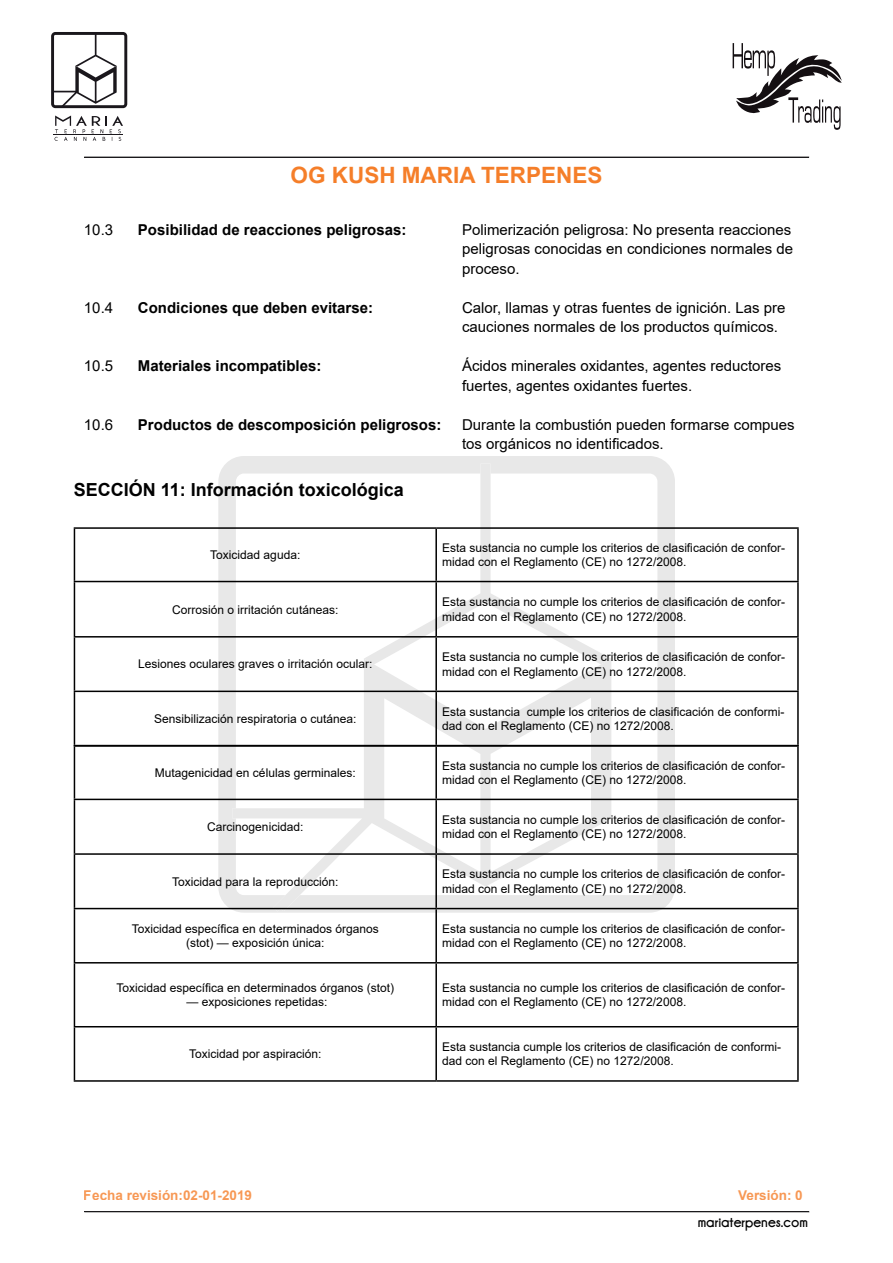
<style>
.page{position:relative;width:893px;height:1263px;background:#fff}
.page>*{position:absolute;margin:0;border:0;box-sizing:border-box;transform-origin:0 0}
.t1{font:700 22.5px "Arial";color:#f57e29}
.t2{font:700 18px "Arial";color:#000}
.t3{font:15px/19.5px "Arial";color:#000}
.t4{font:700 15px "Arial";color:#000}
.t5{font:15px "Champagne&Limousines Thick";color:#000}
.t6{font:700 13.5px "Arial";color:#f57e29}
.t7{font:12px/14.4px "Arial";color:#000}
</style>
<div class="page">
<svg style="left:218px;top:456px;width:457px;height:457px"></svg>
<svg style="left:232px;top:658px;width:379px;height:254px"></svg>
<svg style="left:364px;top:464px;width:247px;height:200px"></svg>
<hr style="left:85px;top:1212px;width:724px;height:1px;background:#1a171c">
<svg style="left:84px;top:1211px;width:725px;height:1px"></svg>
<svg style="left:84px;top:157px;width:725px;height:1px"></svg>
<svg style="left:51px;top:32px;width:76px;height:76px"></svg>
<svg style="left:55px;top:115px;width:68px;height:26px"></svg>
<hr style="left:54px;top:135px;width:69px;height:1px;background:#1a171c">
<svg style="left:733px;top:43px;width:109px;height:87px"></svg>
<hr style="left:74px;top:527px;width:362px;height:2px;background:#000">
<hr style="left:74px;top:529px;width:1px;height:52px;background:#000">
<hr style="left:436px;top:527px;width:363px;height:2px;background:#000">
<hr style="left:435px;top:529px;width:2px;height:52px;background:#000">
<hr style="left:797px;top:529px;width:2px;height:52px;background:#000">
<hr style="left:74px;top:581px;width:362px;height:1px;background:#000">
<hr style="left:74px;top:582px;width:1px;height:54px;background:#000">
<hr style="left:436px;top:581px;width:363px;height:1px;background:#000">
<hr style="left:435px;top:582px;width:2px;height:54px;background:#000">
<hr style="left:797px;top:582px;width:2px;height:54px;background:#000">
<hr style="left:74px;top:636px;width:362px;height:1px;background:#000">
<hr style="left:74px;top:637px;width:1px;height:54px;background:#000">
<hr style="left:436px;top:636px;width:363px;height:1px;background:#000">
<hr style="left:435px;top:637px;width:2px;height:54px;background:#000">
<hr style="left:797px;top:637px;width:2px;height:54px;background:#000">
<hr style="left:74px;top:691px;width:362px;height:1px;background:#000">
<hr style="left:74px;top:692px;width:1px;height:53px;background:#000">
<hr style="left:436px;top:691px;width:363px;height:1px;background:#000">
<hr style="left:435px;top:692px;width:2px;height:53px;background:#000">
<hr style="left:797px;top:692px;width:2px;height:53px;background:#000">
<hr style="left:74px;top:745px;width:362px;height:2px;background:#000">
<hr style="left:74px;top:747px;width:1px;height:52px;background:#000">
<hr style="left:436px;top:745px;width:363px;height:2px;background:#000">
<hr style="left:435px;top:747px;width:2px;height:52px;background:#000">
<hr style="left:797px;top:747px;width:2px;height:52px;background:#000">
<hr style="left:74px;top:799px;width:362px;height:1px;background:#000">
<hr style="left:74px;top:800px;width:1px;height:53px;background:#000">
<hr style="left:436px;top:799px;width:363px;height:1px;background:#000">
<hr style="left:435px;top:800px;width:2px;height:53px;background:#000">
<hr style="left:797px;top:800px;width:2px;height:53px;background:#000">
<hr style="left:74px;top:853px;width:362px;height:2px;background:#000">
<hr style="left:74px;top:855px;width:1px;height:53px;background:#000">
<hr style="left:436px;top:853px;width:363px;height:2px;background:#000">
<hr style="left:435px;top:855px;width:2px;height:53px;background:#000">
<hr style="left:797px;top:855px;width:2px;height:53px;background:#000">
<hr style="left:74px;top:908px;width:362px;height:1px;background:#000">
<hr style="left:74px;top:909px;width:1px;height:53px;background:#000">
<hr style="left:436px;top:908px;width:363px;height:1px;background:#000">
<hr style="left:435px;top:909px;width:2px;height:53px;background:#000">
<hr style="left:797px;top:909px;width:2px;height:53px;background:#000">
<hr style="left:74px;top:962px;width:362px;height:1px;background:#000">
<hr style="left:74px;top:963px;width:1px;height:63px;background:#000">
<hr style="left:436px;top:962px;width:363px;height:1px;background:#000">
<hr style="left:435px;top:963px;width:2px;height:63px;background:#000">
<hr style="left:797px;top:963px;width:2px;height:63px;background:#000">
<hr style="left:74px;top:1026px;width:362px;height:1px;background:#000">
<hr style="left:74px;top:1027px;width:1px;height:53px;background:#000">
<hr style="left:436px;top:1026px;width:363px;height:1px;background:#000">
<hr style="left:435px;top:1027px;width:2px;height:53px;background:#000">
<hr style="left:797px;top:1027px;width:2px;height:53px;background:#000">
<hr style="left:74px;top:1080px;width:362px;height:2px;background:#000">
<hr style="left:436px;top:1080px;width:363px;height:2px;background:#000">
<h1 class="t1" style="left:291px;top:159px;width:313px">OG KUSH MARIA TERPENES</h1>
<p class="t3" style="left:84px;top:220px;width:31px">10.3</p>
<p class="t4" style="left:138px;top:219px;width:270px">Posibilidad de reacciones peligrosas:</p>
<p class="t3" style="left:462px;top:220px;width:333px;text-align:justify">Polimerización peligrosa: No presenta reacciones peligrosas conocidas en condiciones normales de proceso.</p>
<p class="t3" style="left:84px;top:298px;width:31px">10.4</p>
<p class="t4" style="left:138px;top:297px;width:237px">Condiciones que deben evitarse:</p>
<p class="t3" style="left:462px;top:298px;width:325px">Calor, llamas y otras fuentes de ignición. Las pre cauciones normales de los productos químicos.</p>
<p class="t3" style="left:84px;top:356px;width:31px">10.5</p>
<p class="t4" style="left:138px;top:355px;width:185px">Materiales incompatibles:</p>
<p class="t3" style="left:462px;top:356px;width:321px">Ácidos minerales oxidantes, agentes reductores fuertes, agentes oxidantes fuertes.</p>
<p class="t3" style="left:84px;top:415px;width:31px">10.6</p>
<p class="t4" style="left:138px;top:414px;width:305px">Productos de descomposición peligrosos:</p>
<p class="t3" style="left:462px;top:415px;width:334px">Durante la combustión pueden formarse compues tos orgánicos no identificados.</p>
<h2 class="t2" style="left:74px;top:477px;width:332px">SECCIÓN 11: Información toxicológica</h2>
<p class="t7" style="left:210px;top:548px;width:92px">Toxicidad aguda:</p>
<p class="t7" style="left:442px;top:540px;width:344px">Esta sustancia no cumple los criterios de clasificación de confor&shy;midad con el Reglamento (CE) no 1272/2008.</p>
<p class="t7" style="left:172px;top:602px;width:168px">Corrosión o irritación cutáneas:</p>
<p class="t7" style="left:442px;top:595px;width:344px">Esta sustancia no cumple los criterios de clasificación de confor&shy;midad con el Reglamento (CE) no 1272/2008.</p>
<p class="t7" style="left:138px;top:657px;width:236px">Lesiones oculares graves o irritación ocular:</p>
<p class="t7" style="left:442px;top:650px;width:344px">Esta sustancia no cumple los criterios de clasificación de confor&shy;midad con el Reglamento (CE) no 1272/2008.</p>
<p class="t7" style="left:154px;top:711px;width:204px">Sensibilización respiratoria o cutánea:</p>
<p class="t7" style="left:442px;top:704px;width:344px">Esta sustancia cumple los criterios de clasificación de conformi&shy;dad con el Reglamento (CE) no 1272/2008.</p>
<p class="t7" style="left:155px;top:765px;width:202px">Mutagenicidad en células germinales:</p>
<p class="t7" style="left:442px;top:758px;width:344px">Esta sustancia no cumple los criterios de clasificación de confor&shy;midad con el Reglamento (CE) no 1272/2008.</p>
<p class="t7" style="left:207px;top:819px;width:98px">Carcinogenicidad:</p>
<p class="t7" style="left:442px;top:812px;width:344px">Esta sustancia no cumple los criterios de clasificación de confor&shy;midad con el Reglamento (CE) no 1272/2008.</p>
<p class="t7" style="left:172px;top:874px;width:168px">Toxicidad para la reproducción:</p>
<p class="t7" style="left:442px;top:867px;width:344px">Esta sustancia no cumple los criterios de clasificación de confor&shy;midad con el Reglamento (CE) no 1272/2008.</p>
<p class="t7" style="left:132px;top:921px;width:248px;text-align:center">Toxicidad específica en determinados órganos (stot) — exposición única:</p>
<p class="t7" style="left:442px;top:921px;width:344px">Esta sustancia no cumple los criterios de clasificación de confor&shy;midad con el Reglamento (CE) no 1272/2008.</p>
<p class="t7" style="left:117px;top:980px;width:279px">Toxicidad específica en determinados órganos (stot)</p>
<p class="t7" style="left:187px;top:995px;width:142px">— exposiciones repetidas:</p>
<p class="t7" style="left:442px;top:980px;width:344px">Esta sustancia no cumple los criterios de clasificación de confor&shy;midad con el Reglamento (CE) no 1272/2008.</p>
<p class="t7" style="left:189px;top:1047px;width:134px">Toxicidad por aspiración:</p>
<p class="t7" style="left:442px;top:1039px;width:340px">Esta sustancia cumple los criterios de clasificación de conformi&shy;dad con el Reglamento (CE) no 1272/2008.</p>
<p class="t6" style="left:84px;top:1185px;width:170px">Fecha revisión:02-01-2019</p>
<p class="t6" style="left:738px;top:1185px;width:66px">Versión: 0</p>
<p class="t5" style="left:698px;top:1214px;width:112px">mariaterpenes.com</p>
</div>
